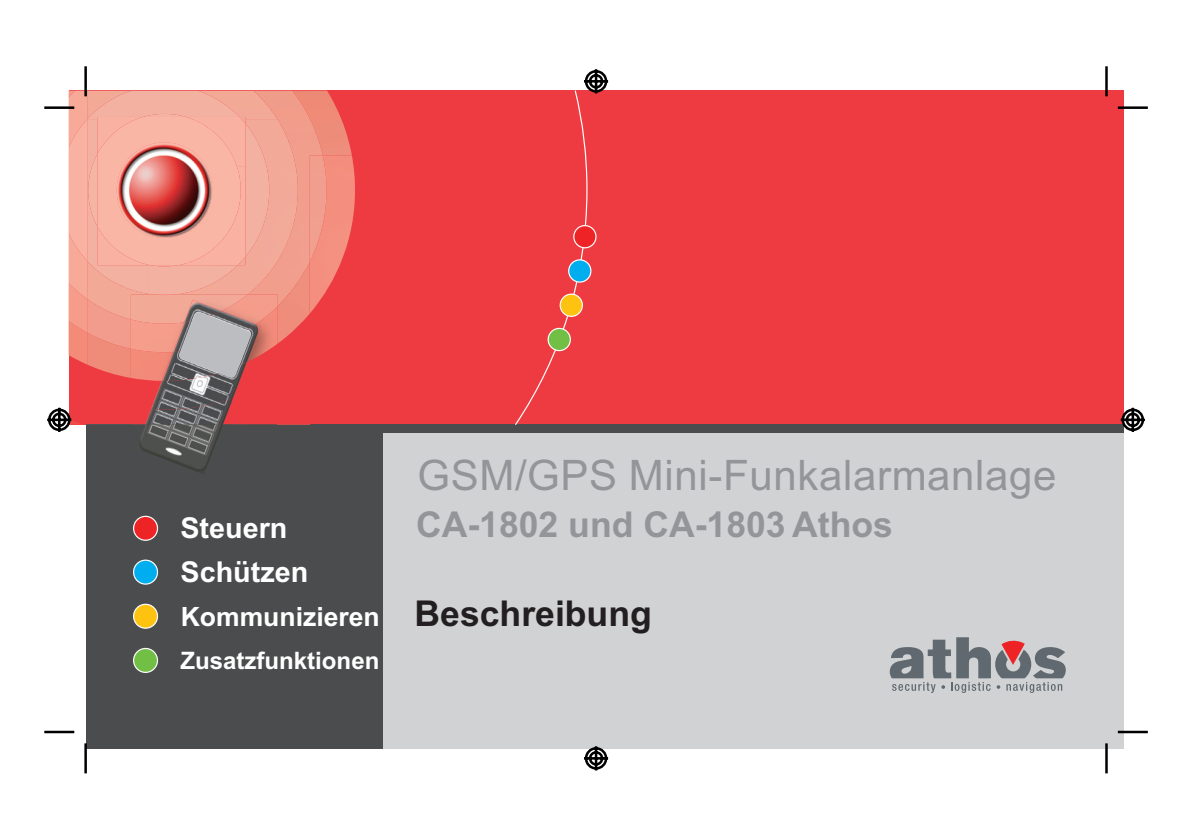
<style>
.page{position:relative;width:1191px;height:840px;background:#fff}
.page>*{position:absolute;margin:0;border:0;box-sizing:border-box;transform-origin:0 0}
.t1{font:42px "Arial";letter-spacing:.015em;color:#939598}
.t2{font:700 35.6px "Arial";color:#939598}
.t3{font:700 35.6px "Arial";color:#231f20}
.t4{font:700 28.8px "Arial";color:#fff}
.t5{font:700 26.6px "Arial";color:#fff}
.t6{font:700 24px "Arial";color:#fff}
</style>
<div class="page">
<div style="left:69px;top:91px;width:1054px;height:333px;background:#ee3a41"></div>
<div style="left:329px;top:432px;width:794px;height:316px;background:#d1d2d4"></div>
<div style="left:379px;top:424px;width:744px;height:8px;background:#4b4c4d"></div>
<svg style="left:889px;top:637px;width:176px;height:55px"></svg>
<div style="left:86px;top:424px;width:296px;height:324px;background:#4b4c4d"></div>
<div style="left:134px;top:516px;width:23px;height:24px;background:#ee2325;border-radius:50%"></div>
<div style="left:133px;top:515px;width:25px;height:25px;border:1px solid #fff;border-radius:50%"></div>
<div style="left:134px;top:648px;width:23px;height:24px;background:#71bf44;border-radius:50%"></div>
<div style="left:133px;top:647px;width:25px;height:25px;border:1px solid #fff;border-radius:50%"></div>
<div style="left:134px;top:604px;width:23px;height:23px;background:#fec210;border-radius:50%"></div>
<div style="left:133px;top:603px;width:25px;height:25px;border:1px solid #fff;border-radius:50%"></div>
<div style="left:134px;top:560px;width:23px;height:23px;background:#00aeef;border-radius:50%"></div>
<div style="left:133px;top:559px;width:25px;height:25px;border:1px solid #fff;border-radius:50%"></div>
<hr style="left:277px;top:424px;width:33px;height:1px;background:#ef4b48">
<img style="left:312px;top:91px;width:40px;height:64px">
<img style="left:286px;top:306px;width:24px;height:31px">
<img style="left:277px;top:306px;width:9px;height:38px">
<img style="left:88px;top:348px;width:43px;height:30px">
<img style="left:310px;top:155px;width:45px;height:158px">
<img style="left:277px;top:91px;width:35px;height:32px">
<img style="left:277px;top:123px;width:46px;height:183px">
<img style="left:88px;top:319px;width:43px;height:29px">
<img style="left:310px;top:155px;width:16px;height:107px">
<img style="left:239px;top:91px;width:38px;height:28px">
<img style="left:228px;top:119px;width:70px;height:175px">
<img style="left:88px;top:294px;width:43px;height:25px">
<img style="left:209px;top:285px;width:19px;height:9px">
<svg style="left:69px;top:91px;width:19px;height:273px;background:#f7a494"></svg>
<img style="left:88px;top:91px;width:151px;height:28px">
<img style="left:88px;top:119px;width:60px;height:175px">
<img style="left:209px;top:123px;width:60px;height:162px">
<img style="left:148px;top:265px;width:61px;height:29px">
<img style="left:143px;top:114px;width:43px;height:3px">
<img style="left:88px;top:154px;width:9px;height:72px">
<svg style="left:150px;top:265px;width:28px;height:1px"></svg>
<img style="left:241px;top:117px;width:4px;height:49px">
<img style="left:241px;top:166px;width:4px;height:99px">
<div style="left:97px;top:117px;width:144px;height:148px;background:#f9b6a5"></div>
<img style="left:117px;top:142px;width:95px;height:96px;border-radius:50%">
<img style="left:245px;top:424px;width:32px;height:1px">
<img style="left:131px;top:424px;width:114px;height:1px">
<img style="left:131px;top:352px;width:134px;height:28px">
<img style="left:131px;top:294px;width:146px;height:58px">
<img style="left:131px;top:294px;width:117px;height:29px">
<svg style="left:153px;top:294px;width:23px;height:1px"></svg>
<img style="left:136px;top:424px;width:87px;height:50px">
<img style="left:145px;top:409px;width:84px;height:15px">
<img style="left:145px;top:424px;width:78px;height:1px">
<img style="left:151px;top:362px;width:89px;height:47px">
<img style="left:162px;top:324px;width:99px;height:56px">
<img style="left:173px;top:311px;width:83px;height:41px">
<img style="left:184px;top:300px;width:37px;height:11px">
<svg style="left:178px;top:311px;width:74px;height:68px;background:#a99ea0"></svg>
<hr style="left:44px;top:106px;width:30px;height:3px;background:#000">
<hr style="left:1117px;top:106px;width:30px;height:3px;background:#000">
<hr style="left:44px;top:730px;width:30px;height:2px;background:#000">
<hr style="left:1117px;top:730px;width:30px;height:2px;background:#000">
<hr style="left:84px;top:66px;width:3px;height:30px;background:#000">
<hr style="left:84px;top:743px;width:3px;height:30px;background:#000">
<hr style="left:1105px;top:66px;width:2px;height:30px;background:#000">
<hr style="left:1105px;top:743px;width:2px;height:30px;background:#000">
<svg style="left:514px;top:69px;width:96px;height:356px"></svg>
<svg style="left:581px;top:746px;width:29px;height:25px"></svg>
<svg style="left:47px;top:407px;width:37px;height:25px"></svg>
<svg style="left:1118px;top:405px;width:27px;height:29px"></svg>
<p class="t4" style="left:180px;top:517px;width:108px">Steuern</p>
<p class="t4" style="left:181px;top:561px;width:129px">Schützen</p>
<p class="t5" style="left:181px;top:606px;width:200px">Kommunizieren</p>
<p class="t6" style="left:180px;top:650px;width:200px">Zusatzfunktionen</p>
<p class="t1" style="left:417px;top:459px;width:640px">GSM/GPS Mini-Funkalarmanlage</p>
<p class="t2" style="left:416px;top:511px;width:478px">CA-1802 und CA-1803 Athos</p>
<p class="t3" style="left:414px;top:599px;width:239px">Beschreibung</p>
</div>
